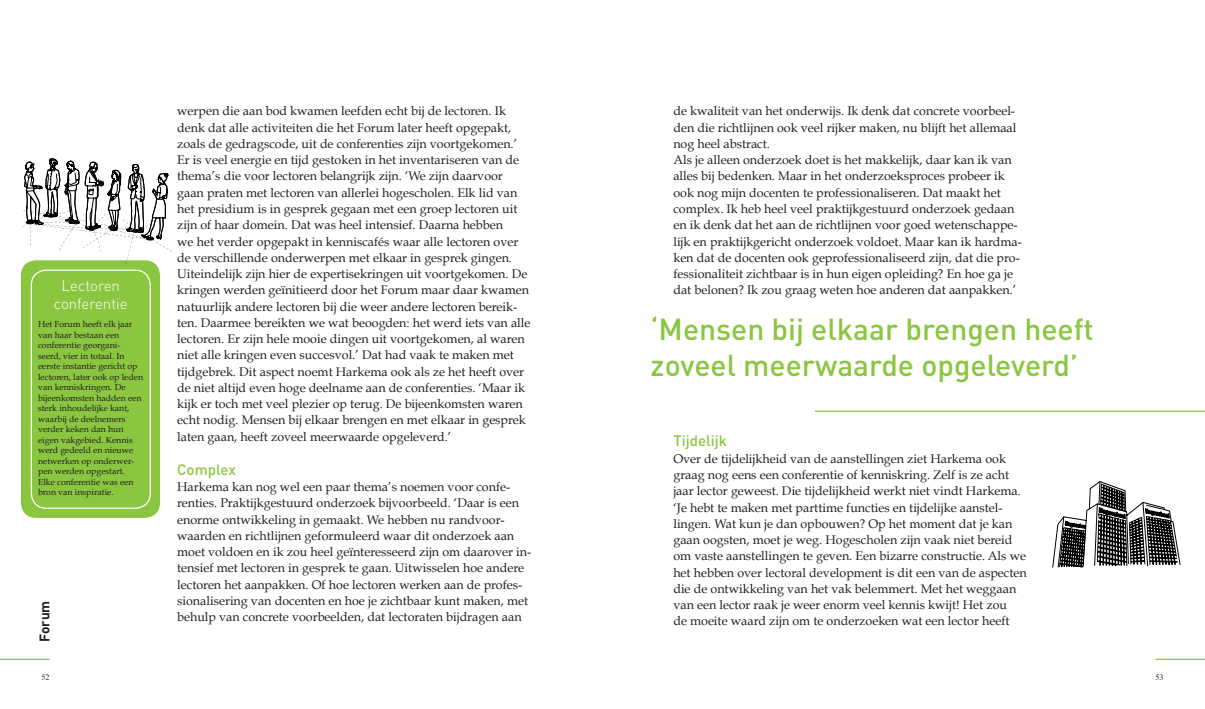
<style>
.page{position:relative;width:1205px;height:709px;background:#fff}
.page>*{position:absolute;margin:0;border:0;box-sizing:border-box;transform-origin:0 0}
.t1{font:500 30px/36px "DIN Pro";color:#8bc640}
.t2{font:300 15px/18px "DIN Pro";color:#fff;text-align:center}
.t3{font:500 15px "DIN Pro";color:#8bc640}
.t4{font:700 13.75px "DIN Pro";color:#231f20}
.t5{font:12.5px/16.2px "Book Antiqua";color:#231f20}
.t6{font:8.75px/10.5px "Book Antiqua";color:#231f20}
.t7{font:8.12px "Times";color:#231f20}
</style>
<div class="page">
<hr style="left:0;top:658px;width:50px;height:2px;background:#8bc640">
<hr style="left:1155px;top:658px;width:50px;height:2px;background:#8bc640">
<hr style="left:815px;top:410px;width:390px;height:2px;background:#8bc640">
<div style="left:21px;top:260px;width:139px;height:258px;background:#8bc640;border-radius:15px"></div>
<div style="left:31px;top:269px;width:120px;height:240px;border:1px solid #fff;border-radius:15px"></div>
<svg style="left:21px;top:159px;width:151px;height:105px"></svg>
<svg style="left:1052px;top:481px;width:128px;height:86px"></svg>
<p class="t2" style="left:54px;top:276px;width:75px">Lectoren conferentie</p>
<p class="t6" style="left:38px;top:319px;width:107px">Het Forum heeft elk jaar van haar bestaan een conferentie georgani&shy;seerd, vier in totaal. In eerste instantie gericht op lectoren, later ook op leden van kenniskringen. De bijeenkomsten hadden een sterk inhoudelijke kant, waarbij de deelnemers verder keken dan hun eigen vakgebied. Kennis werd gedeeld en nieuwe netwerken op onderwer&shy;pen werden opgestart.<br>Elke conferentie was een bron van inspiratie.</p>
<p class="t4" style="left:35px;top:642px;width:43px;rotate:-90deg">Forum</p>
<p class="t7" style="left:41px;top:670px;width:10px">52</p>
<p class="t5" style="left:177px;top:103px;width:355px">werpen die aan bod kwamen leefden echt bij de lectoren. Ik denk dat alle activiteiten die het Forum later heeft opgepakt, zoals de gedragscode, uit de conferenties zijn voortgekomen.’ Er is veel energie en tijd gestoken in het inventariseren van de thema’s die voor lectoren belangrijk zijn. ‘We zijn daarvoor gaan praten met lectoren van allerlei hogescholen. Elk lid van het presidium is in gesprek gegaan met een groep lectoren uit zijn of haar domein. Dat was heel intensief. Daarna hebben<br>we het verder opgepakt in kenniscafés waar alle lectoren over de verschillende onderwerpen met elkaar in gesprek gingen.<br>Uiteindelijk zijn hier de expertisekringen uit voortgekomen. De kringen werden geïnitieerd door het Forum maar daar kwamen natuurlijk andere lectoren bij die weer andere lectoren bereik&shy;ten. Daarmee bereikten we wat beoogden: het werd iets van alle lectoren. Er zijn hele mooie dingen uit voortgekomen, al waren niet alle kringen even succesvol.’ Dat had vaak te maken met tijdgebrek. Dit aspect noemt Harkema ook als ze het heeft over de niet altijd even hoge deelname aan de conferenties. ‘Maar ik kijk er toch met veel plezier op terug. De bijeenkomsten waren echt nodig. Mensen bij elkaar brengen en met elkaar in gesprek laten gaan, heeft zoveel meerwaarde opgeleverd.’</p>
<p class="t3" style="left:177px;top:459px;width:60px">Complex</p>
<p class="t5" style="left:177px;top:479px;width:355px">Harkema kan nog wel een paar thema’s noemen voor confe&shy;renties. Praktijkgestuurd onderzoek bijvoorbeeld. ‘Daar is een enorme ontwikkeling in gemaakt. We hebben nu randvoor&shy;waarden en richtlijnen geformuleerd waar dit onderzoek aan moet voldoen en ik zou heel geïnteresseerd zijn om daarover in&shy;tensief met lectoren in gesprek te gaan. Uitwisselen hoe andere lectoren het aanpakken. Of hoe lectoren werken aan de profes&shy;sionalisering van docenten en hoe je zichtbaar kunt maken, met behulp van concrete voorbeelden, dat lectoraten bijdragen aan</p>
<p class="t5" style="left:673px;top:103px;width:350px">de kwaliteit van het onderwijs. Ik denk dat concrete voorbeel&shy;den die richtlijnen ook veel rijker maken, nu blijft het allemaal nog heel abstract.<br>Als je alleen onderzoek doet is het makkelijk, daar kan ik van alles bij bedenken. Maar in het onderzoeksproces probeer ik ook nog mijn docenten te professionaliseren. Dat maakt het complex. Ik heb heel veel praktijkgestuurd onderzoek gedaan en ik denk dat het aan de richtlijnen voor goed wetenschappe&shy;lijk en praktijkgericht onderzoek voldoet. Maar kan ik hardma&shy;ken dat de docenten ook geprofessionaliseerd zijn, dat die pro&shy;fessionaliteit zichtbaar is in hun eigen opleiding? En hoe ga je dat belonen? Ik zou graag weten hoe anderen dat aanpakken.’</p>
<h1 class="t1" style="left:650px;top:310px;width:445px">‘Mensen bij elkaar brengen heeft zoveel meerwaarde opgeleverd’</h1>
<p class="t3" style="left:673px;top:431px;width:55px">Tijdelijk</p>
<p class="t5" style="left:673px;top:450px;width:355px">Over de tijdelijkheid van de aanstellingen ziet Harkema ook graag nog eens een conferentie of kenniskring. Zelf is ze acht jaar lector geweest. Die tijdelijkheid werkt niet vindt Harkema. ‘Je hebt te maken met parttime functies en tijdelijke aanstel&shy;lingen. Wat kun je dan opbouwen? Op het moment dat je kan gaan oogsten, moet je weg. Hogescholen zijn vaak niet bereid om vaste aanstellingen te geven. Een bizarre constructie. Als we het hebben over lectoral development is dit een van de aspecten die de ontwikkeling van het vak belemmert. Met het weggaan van een lector raak je weer enorm veel kennis kwijt! Het zou<br>de moeite waard zijn om te onderzoeken wat een lector heeft</p>
<p class="t7" style="left:1155px;top:670px;width:10px">53</p>
</div>
